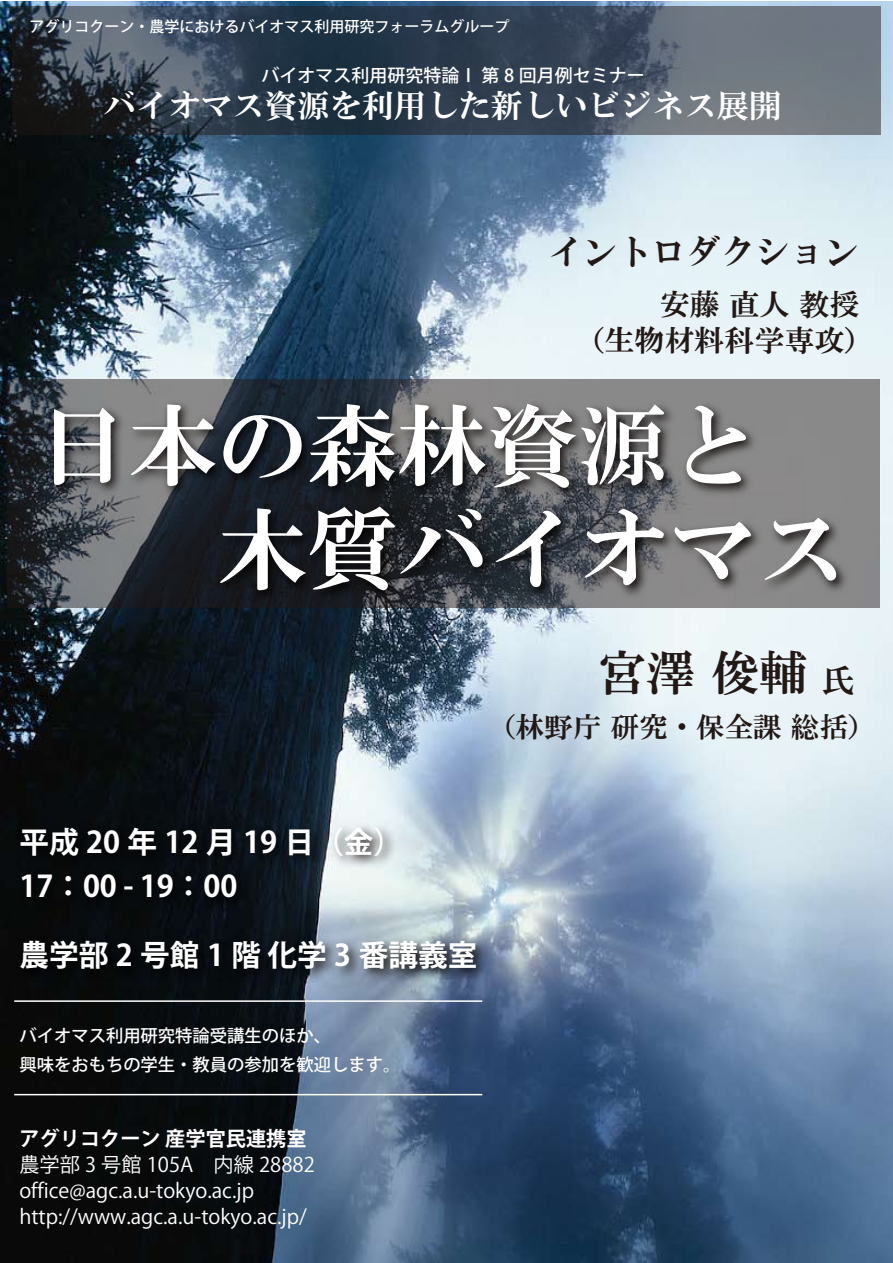
<style>
.page{position:relative;width:893px;height:1263px;background:#fff}
.page>*{position:absolute;margin:0;border:0;box-sizing:border-box;transform-origin:0 0}
.t1{font:90px/103.5px "HGS Mincho E";color:#fff}
.t2{font:48.45px "HGS Mincho E";color:#221815}
.t3{font:34.5px "HGS Mincho E";color:#221815}
.t4{font:33px "HGS Mincho E";color:#221815}
.t5{font:32.25px "HGS Mincho E";color:#fff}
.t6{font:30px/36px "HGS Mincho E";color:#221815}
.t7{font:700 29.7px/43.8px "Koz Go Pro";color:#fff}
.t8{font:28.5px "HGS Mincho E";color:#221815}
.t9{font:20.25px/26px "Koz Go Pro";color:#fff}
.t10{font:700 20.25px "Koz Go Pro";color:#fff}
.t11{font:500 18px "Koz Go Pro";color:#fff}
.t12{font:500 17.25px/28.8px "Koz Go Pro";color:#fff}
.t13{font:500 15px "Koz Go Pro";color:#fff}
</style>
<div class="page">
<img style="left:0;top:1px;width:893px;height:1262px">
<svg style="left:12px;top:6px;width:868px;height:128px;background:#424e5c"></svg>
<svg style="left:8px;top:379px;width:871px;height:228px;background:#5f6164"></svg>
<img style="left:29px;top:392px;width:836px;height:218px">
<img style="left:11px;top:818px;width:484px;height:178px">
<hr style="left:14px;top:1000px;width:468px;height:2px;background:#fff">
<hr style="left:14px;top:1094px;width:468px;height:1px;background:#fff">
<p class="t13" style="left:30px;top:16px;width:481px">アグリコクーン・農学におけるバイオマス利用研究フォーラムグループ</p>
<p class="t11" style="left:261px;top:63px;width:385px">バイオマス利用研究特論Ⅰ 第 8 回月例セミナー</p>
<h3 class="t5" style="left:103px;top:89px;width:679px">バイオマス資源を利用した新しいビジネス展開</h3>
<h3 class="t3" style="left:548px;top:234px;width:312px">イントロダクション</h3>
<h3 class="t6" style="left:574px;top:286px;width:302px;text-indent:85px">安藤 直人 教授（生物材料科学専攻）</h3>
<h1 class="t1" style="left:38px;top:393px;width:811px">日本の森林資源と　　木質バイオマス</h1>
<h2 class="t2" style="left:598px;top:648px;width:212px">宮澤俊輔</h2>
<h3 class="t4" style="left:821px;top:663px;width:34px">氏</h3>
<h3 class="t8" style="left:487px;top:712px;width:391px">（林野庁 研究・保全課 総括）</h3>
<h3 class="t7" style="left:19px;top:822px;width:385px">平成 20 年 12 月 19 日（金）<br>17：00 - 19：00</h3>
<h3 class="t7" style="left:19px;top:935px;width:460px">農学部 2 号館 1 階 化学 3 番講義室</h3>
<p class="t12" style="left:19px;top:1022px;width:383px">バイオマス利用研究特論受講生のほか、<br>興味をおもちの学生・教員の参加を歓迎します。</p>
<p class="t10" style="left:19px;top:1125px;width:289px">アグリコクーン 産学官民連携室</p>
<p class="t9" style="left:19px;top:1152px;width:297px">農学部 3 号館 105A　内線 28882 office@agc.a.u-tokyo.ac.jp http://www.agc.a.u-tokyo.ac.jp/</p>
</div>
